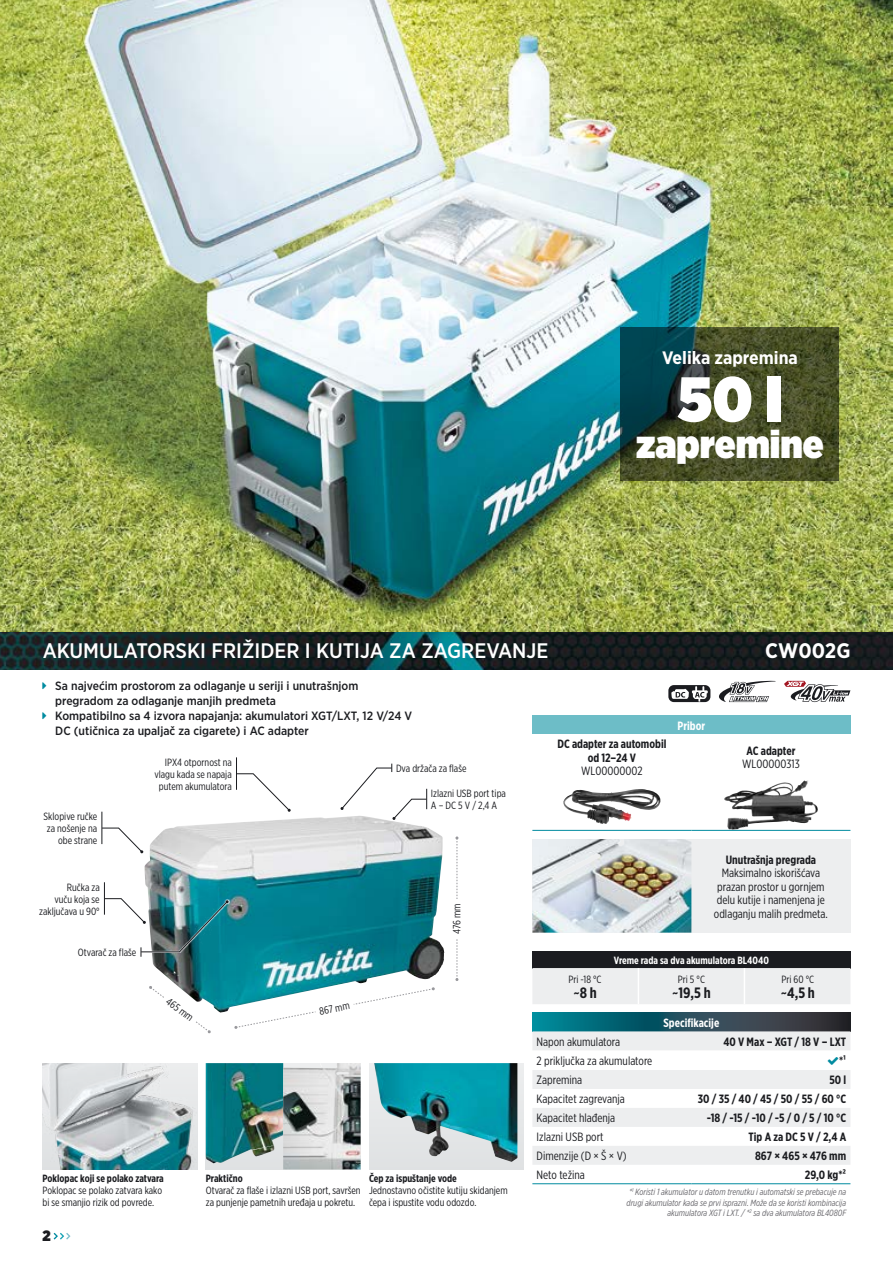
<style>
.page{position:relative;width:893px;height:1263px;background:#fff}
.page>*{position:absolute;margin:0;border:0;box-sizing:border-box;transform-origin:0 0}
.t1{font:900 63px "Gotham Narrow";color:#fff}
.t2{font:900 39px "Gotham Narrow";color:#fff}
.t3{font:500 21px "Gotham Narrow";color:#fff}
.t4{font:700 21px "Gotham Narrow";color:#fff}
.t5{font:700 18px "Gotham Narrow";color:#fff}
.t6{font:700 15px "Gotham X Narrow";color:#1b1c20}
.t7{font:900 15px "Gotham Narrow";color:#1b1c20}
.t8{font:12px/13.5px "Gotham X Narrow";color:#1b1c20;text-align:center}
.t9{font:500 12px/15px "Gotham Narrow";color:#1b1c20}
.t10{font:700 12px/13.5px "Gotham X Narrow";color:#1b1c20;text-align:center}
.t11{font:700 12px "Gotham X Narrow";color:#fff}
.t12{font:10.5px/12px "Gotham X Narrow";color:#1b1c20}
.t13{font:700 10.5px "Gotham X Narrow";color:#1b1c20}
.t14{font:700 10.5px "Gotham X Narrow";color:#fff}
.t15{font:italic 9px/10.5px "Gotham X Narrow";color:#68676c;text-align:right}
</style>
<div class="page">
<img style="left:0;top:631px;width:893px;height:39px">
<img style="left:0;top:0;width:892px;height:631px">
<img style="left:144px;top:817px;width:300px;height:195px">
<svg style="left:892px;top:0;width:1px;height:631px"></svg>
<img style="left:43px;top:1063px;width:154px;height:106px">
<svg style="left:369px;top:1063px;width:155px;height:106px;background:#dfe1e3"></svg>
<img style="left:374px;top:1063px;width:143px;height:99px">
<svg style="left:784px;top:681px;width:66px;height:21px"></svg>
<div style="left:392px;top:798px;width:35px;height:23px;background:#fff"></div>
<img style="left:105px;top:898px;width:124px;height:59px">
<hr style="left:104px;top:882px;width:1px;height:33px;background:#1b1c20">
<div style="left:532px;top:715px;width:318px;height:19px;background:#6dbdc7"></div>
<hr style="left:532px;top:830px;width:159px;height:1px;background:#008ba0">
<hr style="left:691px;top:830px;width:159px;height:1px;background:#008ba0">
<img style="left:563px;top:790px;width:69px;height:34px">
<img style="left:724px;top:780px;width:83px;height:41px">
<svg style="left:532px;top:1012px;width:318px;height:19px;background:#1e5360"></svg>
<hr style="left:532px;top:1183px;width:159px;height:1px;background:#008ba0">
<hr style="left:691px;top:1183px;width:159px;height:1px;background:#008ba0">
<svg style="left:719px;top:681px;width:57px;height:21px"></svg>
<svg style="left:668px;top:685px;width:42px;height:17px"></svg>
<div style="left:532px;top:951px;width:318px;height:17px;background:#1b1c20"></div>
<div style="left:532px;top:968px;width:318px;height:36px;background:#edeeef"></div>
<hr style="left:638px;top:968px;width:1px;height:36px;background:#fff">
<hr style="left:744px;top:968px;width:1px;height:36px;background:#fff">
<svg style="left:101px;top:827px;width:43px;height:27px"></svg>
<svg style="left:102px;top:828px;width:41px;height:25px"></svg>
<hr style="left:102px;top:812px;width:1px;height:32px;background:#1b1c20">
<svg style="left:237px;top:773px;width:54px;height:39px"></svg>
<hr style="left:236px;top:757px;width:1px;height:33px;background:#1b1c20">
<svg style="left:341px;top:764px;width:86px;height:56px"></svg>
<svg style="left:455px;top:836px;width:3px;height:145px"></svg>
<svg style="left:149px;top:986px;width:62px;height:47px"></svg>
<svg style="left:234px;top:987px;width:201px;height:42px"></svg>
<div style="left:453px;top:899px;width:8px;height:39px;background:#fff"></div>
<div style="left:206px;top:1063px;width:155px;height:106px;background:#e0e2e3"></div>
<img style="left:206px;top:1063px;width:77px;height:100px">
<img style="left:283px;top:1063px;width:78px;height:106px">
<div style="left:691px;top:839px;width:159px;height:94px;background:#edeeef"></div>
<img style="left:532px;top:839px;width:159px;height:94px">
<svg style="left:54px;top:1233px;width:16px;height:6px"></svg>
<svg style="left:621px;top:328px;width:218px;height:153px;background:#394a2e"></svg>
<svg style="left:532px;top:1031px;width:318px;height:134px"></svg>
<h3 class="t5" style="left:662px;top:346px;width:137px">Velika zapremina</h3>
<h1 class="t1" style="left:678px;top:356px;width:106px">50 l</h1>
<h2 class="t2" style="left:636px;top:418px;width:189px">zapremine</h2>
<h3 class="t3" style="left:43px;top:637px;width:507px">AKUMULATORSKI FRIŽIDER I KUTIJA ZA ZAGREVANJE</h3>
<h3 class="t4" style="left:765px;top:637px;width:87px">CW002G</h3>
<p class="t9" style="left:55px;top:678px;width:358px">Sa najvećim prostorom za odlaganje u seriji i unutrašnjom pregradom za odlaganje manjih predmeta<br>Kompatibilno sa 4 izvora napajanja: akumulatori XGT/LXT, 12 V/24 V DC (utičnica za upaljač za cigarete) i AC adapter</p>
<p class="t12" style="left:44px;top:810px;width:55px;text-align:right">Sklopive ručke za nošenje na obe strane</p>
<p class="t12" style="left:39px;top:881px;width:62px;text-align:right">Ručka za<br>vuču koja se zaključava u 90°</p>
<p class="t12" style="left:78px;top:946px;width:60px">Otvarač za flaše</p>
<p class="t12" style="left:154px;top:756px;width:79px;text-align:right">IPX4 otpornost na vlagu kada se napaja putem akumulatora</p>
<p class="t12" style="left:396px;top:762px;width:72px">Dva držača za flaše</p>
<p class="t12" style="left:431px;top:787px;width:76px">Izlazni USB port tipa<br>A – DC 5 V / 2,4 A</p>
<p class="t12" style="left:171px;top:995px;width:33px;rotate:37deg">465 mm</p>
<p class="t12" style="left:318px;top:1005px;width:32px;rotate:-11deg">867 mm</p>
<p class="t12" style="left:451px;top:934px;width:32px;rotate:-90deg">476 mm</p>
<p class="t13" style="left:43px;top:1172px;width:123px">Poklopac koji se polako zatvara</p>
<p class="t12" style="left:43px;top:1184px;width:121px">Poklopac se polako zatvara kako bi se smanjio rizik od povrede.</p>
<h3 class="t7" style="left:43px;top:1225px;width:10px">2</h3>
<p class="t13" style="left:206px;top:1172px;width:38px">Praktično</p>
<p class="t12" style="left:206px;top:1184px;width:156px">Otvarač za flaše i izlazni USB port, savršen za punjenje pametnih uređaja u pokretu.</p>
<p class="t13" style="left:369px;top:1172px;width:89px">Čep za ispuštanje vode</p>
<p class="t12" style="left:369px;top:1184px;width:140px">Jednostavno očistite kutiju skidanjem čepa i ispustite vodu odozdo.</p>
<p class="t10" style="left:557px;top:737px;width:111px">DC adapter za automobil od 12–24 V</p>
<p class="t8" style="left:581px;top:764px;width:63px">WL00000002</p>
<p class="t11" style="left:678px;top:718px;width:29px">Pribor</p>
<p class="t10" style="left:746px;top:744px;width:50px">AC adapter</p>
<p class="t8" style="left:742px;top:757px;width:59px">WL00000313</p>
<p class="t10" style="left:726px;top:852px;width:92px">Unutrašnja pregrada</p>
<p class="t8" style="left:714px;top:866px;width:115px">Maksimalno iskorišćava prazan prostor u gornjem delu kutije i namenjena je odlaganju malih predmeta.</p>
<p class="t12" style="left:568px;top:973px;width:35px">Pri -18 °C</p>
<h3 class="t6" style="left:573px;top:983px;width:25px">~8 h</h3>
<p class="t14" style="left:614px;top:953px;width:157px">Vreme rada sa dva akumulatora BL4040</p>
<p class="t12" style="left:678px;top:973px;width:29px">Pri 5 °C</p>
<h3 class="t6" style="left:672px;top:983px;width:40px">~19,5 h</h3>
<p class="t11" style="left:663px;top:1015px;width:57px">Specifikacije</p>
<p class="t12" style="left:781px;top:973px;width:34px">Pri 60 °C</p>
<h3 class="t6" style="left:781px;top:983px;width:36px">~4,5 h</h3>
<p class="t8" style="left:537px;top:1034px;width:85px">Napon akumulatora</p>
<p class="t10" style="left:723px;top:1035px;width:124px">40 V Max – XGT / 18 V – LXT</p>
<p class="t8" style="left:537px;top:1054px;width:117px">2 priključka za akumulatore</p>
<p class="t10" style="left:839px;top:1054px;width:9px">*¹</p>
<p class="t8" style="left:537px;top:1073px;width:47px">Zapremina</p>
<p class="t10" style="left:829px;top:1073px;width:18px">50 l</p>
<p class="t8" style="left:537px;top:1092px;width:90px">Kapacitet zagrevanja</p>
<p class="t10" style="left:698px;top:1092px;width:150px">30 / 35 / 40 / 45 / 50 / 55 / 60 °C</p>
<p class="t8" style="left:537px;top:1111px;width:80px">Kapacitet hlađenja</p>
<p class="t10" style="left:707px;top:1111px;width:141px">-18 / -15 / -10 / -5 / 0 / 5 / 10 °C</p>
<p class="t8" style="left:537px;top:1130px;width:68px">Izlazni USB port</p>
<p class="t10" style="left:749px;top:1130px;width:99px">Tip A za DC 5 V / 2,4 A</p>
<p class="t8" style="left:537px;top:1149px;width:92px">Dimenzije (D × Š × V)</p>
<p class="t10" style="left:755px;top:1149px;width:93px">867 × 465 × 476 mm</p>
<p class="t8" style="left:537px;top:1168px;width:50px">Neto težina</p>
<p class="t10" style="left:805px;top:1168px;width:43px">29,0 kg*²</p>
<p class="t15" style="left:626px;top:1187px;width:221px">*<sup>1</sup> Koristi 1 akumulator u datom trenutku i automatski se prebacuje na drugi akumulator kada se prvi isprazni. Može da se koristi kombinacija akumulatora XGT i LXT. / *<sup>2</sup> sa dva akumulatora BL4080F</p>
</div>
